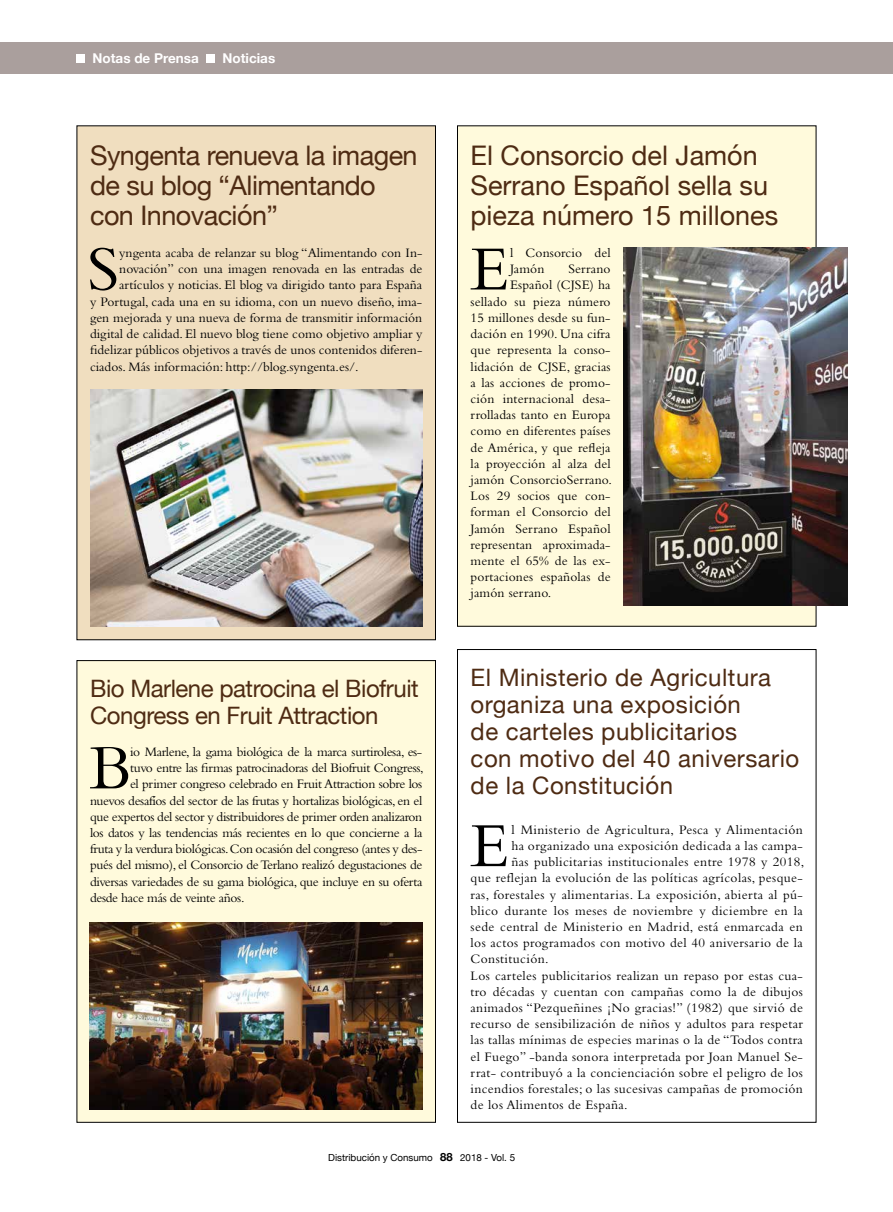
<style>
.page{position:relative;width:893px;height:1212px;background:#fff}
.page>*{position:absolute;margin:0;border:0;box-sizing:border-box;transform-origin:0 0}
.t1{font:65.55px "Bembo";color:#000}
.t2{font:27px/30px "Helvetica Neue";letter-spacing:-.01em;color:#4e2b13}
.t3{font:24px/27px "Helvetica Neue";letter-spacing:.02em;color:#4e2b13}
.t4{font:24px/27px "Helvetica Neue";letter-spacing:-.02em;color:#4e2b13}
.t5{font:13.5px/16.2px "Bembo";letter-spacing:.01em;color:#000}
.t6{font:13.5px "Bembo";letter-spacing:-.025em;color:#000}
.t7{font:13.5px "Bembo";letter-spacing:.03em;color:#000}
.t8{font:700 13.5px "Helvetica Neue";color:#fff}
.t9{font:9.75px "Helvetica Neue";color:#000}
.s1{font-weight:700;font-size:11.25px}
</style>
<div class="page">
<div style="left:77px;top:660px;width:358px;height:462px;background:#fffadc"></div>
<div style="left:77px;top:126px;width:358px;height:514px;background:#f0debf"></div>
<img style="left:90px;top:389px;width:332px;height:237px">
<img style="left:89px;top:922px;width:333px;height:188px">
<div style="left:457px;top:126px;width:359px;height:500px;background:#fffadc"></div>
<img style="left:623px;top:248px;width:224px;height:358px">
<div style="left:0;top:43px;width:893px;height:31px;background:#aa9f9d"></div>
<div style="left:77px;top:54px;width:8px;height:9px;background:#fff"></div>
<div style="left:206px;top:54px;width:9px;height:9px;background:#fff"></div>
<p class="t8" style="left:93px;top:47px;width:108px">Notas de Prensa</p>
<p class="t8" style="left:223px;top:47px;width:54px">Noticias</p>
<h2 class="t2" style="left:90px;top:142px;width:329px">Syngenta renueva la imagen de su blog “Alimentando con Innovación”</h2>
<h1 class="t1" style="left:87px;top:231px;width:34px">S</h1>
<p class="t5" style="left:119px;top:244px;width:305px">yngenta acaba de relanzar su blog “Alimentando con In-</p>
<p class="t5" style="left:119px;top:261px;width:305px">novación” con una imagen renovada en las entradas de</p>
<p class="t5" style="left:119px;top:277px;width:304px">artículos y noticias. El blog va dirigido tanto para España</p>
<p class="t5" style="left:90px;top:293px;width:334px">y Portugal, cada una en su idioma, con un nuevo diseño, ima-</p>
<p class="t5" style="left:90px;top:309px;width:334px">gen mejorada y una nueva de forma de transmitir información</p>
<p class="t5" style="left:90px;top:325px;width:334px">digital de calidad. El nuevo blog tiene como objetivo ampliar y</p>
<p class="t5" style="left:90px;top:342px;width:334px">fidelizar públicos objetivos a través de unos contenidos diferen-</p>
<p class="t5" style="left:90px;top:358px;width:270px">ciados. Más información: http://blog.syngenta.es/.</p>
<h3 class="t4" style="left:90px;top:676px;width:330px">Bio Marlene patrocina el Biofruit<br>Congress en Fruit Attraction</h3>
<h1 class="t1" style="left:90px;top:730px;width:43px">B</h1>
<p class="t6" style="left:130px;top:744px;width:294px">io Marlene, la gama biológica de la marca surtirolesa, es-</p>
<p class="t6" style="left:130px;top:760px;width:295px">tuvo entre las firmas patrocinadoras del Biofruit Congress,</p>
<p class="t6" style="left:130px;top:776px;width:294px">el primer congreso celebrado en Fruit Attraction sobre los</p>
<p class="t6" style="left:90px;top:792px;width:334px">nuevos desafíos del sector de las frutas y hortalizas biológicas, en el</p>
<p class="t6" style="left:90px;top:809px;width:334px">que expertos del sector y distribuidores de primer orden analizaron</p>
<p class="t6" style="left:90px;top:825px;width:334px">los datos y las tendencias más recientes en lo que concierne a la</p>
<p class="t6" style="left:90px;top:841px;width:334px">fruta y la verdura biológicas. Con ocasión del congreso (antes y des-</p>
<p class="t6" style="left:90px;top:857px;width:334px">pués del mismo), el Consorcio de Terlano realizó degustaciones de</p>
<p class="t6" style="left:90px;top:873px;width:334px">diversas variedades de su gama biológica, que incluye en su oferta</p>
<p class="t6" style="left:90px;top:890px;width:156px">desde hace más de veinte años.</p>
<h2 class="t2" style="left:471px;top:142px;width:309px">El Consorcio del Jamón<br>Serrano Español sella su pieza número 15 millones</h2>
<h1 class="t1" style="left:470px;top:231px;width:40px">E</h1>
<p class="t5" style="left:510px;top:244px;width:102px">l Consorcio del<br>Jamón</p>
<p class="t5" style="left:568px;top:261px;width:44px">Serrano</p>
<p class="t5" style="left:510px;top:277px;width:102px">Español (CJSE) ha</p>
<p class="t5" style="left:471px;top:293px;width:141px">sellado su pieza número</p>
<p class="t5" style="left:471px;top:309px;width:141px">15 millones desde su fun-</p>
<p class="t5" style="left:471px;top:325px;width:141px">dación en 1990. Una cifra</p>
<p class="t5" style="left:471px;top:342px;width:141px">que representa la conso-</p>
<p class="t5" style="left:471px;top:358px;width:141px">lidación de CJSE, gracias</p>
<p class="t5" style="left:471px;top:374px;width:142px">a las acciones de promo-</p>
<p class="t5" style="left:471px;top:390px;width:141px">ción internacional desa-</p>
<p class="t5" style="left:471px;top:406px;width:141px">rrolladas tanto en Europa</p>
<p class="t5" style="left:471px;top:423px;width:141px">como en diferentes países</p>
<p class="t5" style="left:471px;top:439px;width:141px">de América, y que refleja</p>
<p class="t5" style="left:471px;top:455px;width:141px">la proyección al alza del</p>
<p class="t5" style="left:471px;top:471px;width:143px">jamón ConsorcioSerrano.</p>
<p class="t5" style="left:471px;top:487px;width:141px">Los 29 socios que con-</p>
<p class="t5" style="left:471px;top:504px;width:141px">forman el Consorcio del</p>
<p class="t5" style="left:471px;top:520px;width:141px">Jamón Serrano Español</p>
<p class="t5" style="left:471px;top:536px;width:141px">representan aproximada-</p>
<p class="t5" style="left:471px;top:552px;width:141px">mente el 65% de las ex-</p>
<p class="t5" style="left:471px;top:568px;width:141px">portaciones españolas de</p>
<p class="t5" style="left:471px;top:585px;width:82px">jamón serrano.</p>
<h3 class="t3" style="left:471px;top:665px;width:330px">El Ministerio de Agricultura organiza una exposición<br>de carteles publicitarios<br>con motivo del 40 aniversario de la Constitución</h3>
<h1 class="t1" style="left:470px;top:807px;width:40px">E</h1>
<p class="t7" style="left:511px;top:822px;width:293px">l Ministerio de Agricultura, Pesca y Alimentación</p>
<p class="t7" style="left:511px;top:838px;width:293px">ha organizado una exposición dedicada a las campa-</p>
<p class="t7" style="left:511px;top:854px;width:294px">ñas publicitarias institucionales entre 1978 y 2018,</p>
<p class="t7" style="left:471px;top:870px;width:334px">que reflejan la evolución de las políticas agrícolas, pesque-</p>
<p class="t7" style="left:471px;top:886px;width:334px">ras, forestales y alimentarias. La exposición, abierta al pú-</p>
<p class="t7" style="left:471px;top:903px;width:334px">blico durante los meses de noviembre y diciembre en la</p>
<p class="t7" style="left:471px;top:919px;width:334px">sede central de Ministerio en Madrid, está enmarcada en</p>
<p class="t7" style="left:471px;top:935px;width:334px">los actos programados con motivo del 40 aniversario de la</p>
<p class="t7" style="left:471px;top:951px;width:80px">Constitución.</p>
<p class="t5" style="left:471px;top:967px;width:334px">Los carteles publicitarios realizan un repaso por estas cua-</p>
<p class="t5" style="left:471px;top:983px;width:334px">tro décadas y cuentan con campañas como la de dibujos</p>
<p class="t5" style="left:471px;top:999px;width:334px">animados “Pezqueñines ¡No gracias!” (1982) que sirvió de</p>
<p class="t5" style="left:471px;top:1015px;width:334px">recurso de sensibilización de niños y adultos para respetar</p>
<p class="t5" style="left:471px;top:1032px;width:334px">las tallas mínimas de especies marinas o la de “Todos contra</p>
<p class="t5" style="left:471px;top:1048px;width:334px">el Fuego” -banda sonora interpretada por Joan Manuel Se-</p>
<p class="t5" style="left:471px;top:1064px;width:334px">rrat- contribuyó a la concienciación sobre el peligro de los</p>
<p class="t5" style="left:471px;top:1080px;width:334px">incendios forestales; o las sucesivas campañas de promoción</p>
<p class="t5" style="left:471px;top:1096px;width:159px">de los Alimentos de España.</p>
<p class="t9" style="left:328px;top:1150px;width:188px">Distribución y Consumo <span class="s1">88</span> 2018 - Vol. 5</p>
</div>
